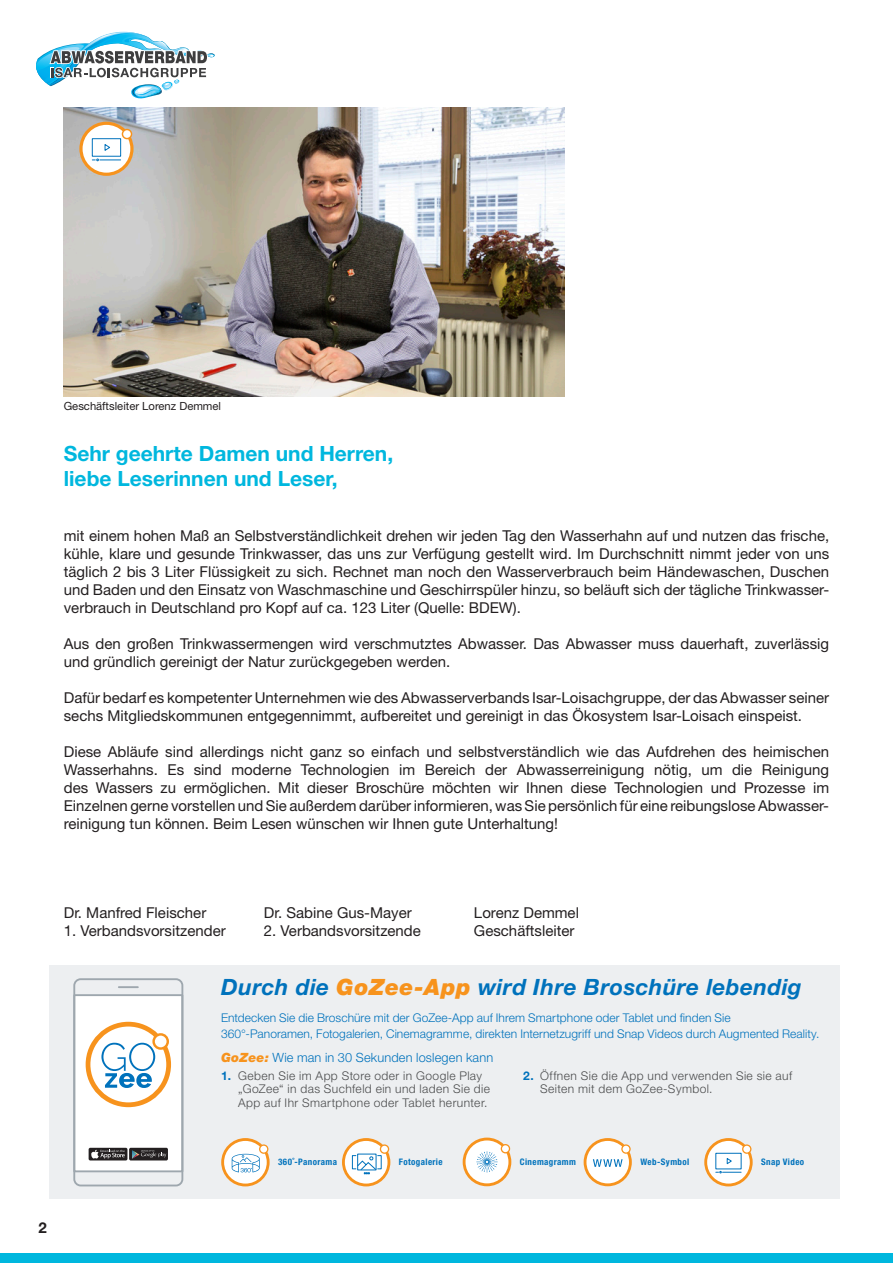
<style>
.page{position:relative;width:893px;height:1263px;background:#fff}
.page>*{position:absolute;margin:0;border:0;box-sizing:border-box;transform-origin:0 0}
.H1_A{font:italic 700 22.5px "Helvetica Neue LT Std";letter-spacing:.02em;color:#0072bc}
.t1{font:700 21px/25.2px "Helvetica Neue LT Std";color:#00b7de}
.t2{font:15px/18px "Helvetica Neue LT Std";color:#231f20;text-align:justify}
.t3{font:700 15px "Helvetica Neue LT Std";color:#231f20}
.U1B{font:300 12.75px "Helvetica Neue LT Std";letter-spacing:.015em;color:#0072bc}
.U1_A{font:300 12px/16.5px "Helvetica Neue LT Std";letter-spacing:.005em;color:#0072bc}
.t4{font:300 12px/13.5px "Helvetica Neue LT Std";letter-spacing:.035em;color:#4b4c4d}
.t5{font:11.25px "Helvetica Neue LT Std";color:#231f20}
.Icons_B{font:700 condensed 9px "Helvetica Neue LT Std";letter-spacing:.045em;color:#0072bc}
.s1{font-weight:900;color:#f7931d}
.s2{font-weight:900;font-style:italic;color:#f7931d}
.s3{font-weight:700;color:#0072bc}
</style>
<div class="page">
<div style="left:0;top:1253px;width:893px;height:10px;background:#00b7de"></div>
<svg style="left:36px;top:31px;width:179px;height:68px"></svg>
<img style="left:64px;top:108px;width:500px;height:288px">
<svg style="left:79px;top:122px;width:55px;height:54px"></svg>
<div style="left:49px;top:965px;width:791px;height:234px;background:#edeff1"></div>
<div style="left:73px;top:994px;width:110px;height:178px;background:#fff;border:2px solid #9ea7ae"></div>
<div style="left:73px;top:978px;width:110px;height:208px;border:2px solid #9ea7ae;border-radius:6px"></div>
<svg style="left:119px;top:986px;width:19px;height:2px"></svg>
<svg style="left:88px;top:1024px;width:81px;height:81px"></svg>
<div style="left:86px;top:1022px;width:85px;height:85px;border:5px solid #f7931d;border-radius:50%"></div>
<svg style="left:101px;top:1043px;width:54px;height:45px"></svg>
<svg style="left:154px;top:1034px;width:14px;height:14px"></svg>
<div style="left:152px;top:1033px;width:17px;height:17px;border:2px solid #f7931d;border-radius:50%"></div>
<svg style="left:89px;top:1148px;width:38px;height:12px"></svg>
<svg style="left:91px;top:1150px;width:34px;height:8px"></svg>
<div style="left:129px;top:1148px;width:39px;height:12px;background:#231f20;border-radius:2px"></div>
<svg style="left:132px;top:1150px;width:34px;height:9px"></svg>
<svg style="left:221px;top:1138px;width:49px;height:48px"></svg>
<svg style="left:463px;top:1137px;width:48px;height:49px"></svg>
<svg style="left:342px;top:1138px;width:48px;height:48px"></svg>
<svg style="left:704px;top:1138px;width:49px;height:48px"></svg>
<svg style="left:584px;top:1138px;width:48px;height:48px"></svg>
<p class="t5" style="left:64px;top:400px;width:159px">Geschäftsleiter Lorenz Demmel</p>
<p class="t1" style="left:64px;top:440px;width:331px">Sehr geehrte Damen und Herren, liebe Leserinnen und Leser,</p>
<p class="t2" style="left:64px;top:527px;width:767px">mit einem hohen Maß an Selbstverständlichkeit drehen wir jeden Tag den Wasserhahn auf und nutzen das frische, kühle, klare und gesunde Trinkwasser, das uns zur Verfügung gestellt wird. Im Durchschnitt nimmt jeder von uns täglich 2 bis 3 Liter Flüssigkeit zu sich. Rechnet man noch den Wasserverbrauch beim Händewaschen, Duschen und Baden und den Einsatz von Waschmaschine und Geschirrspüler hinzu, so beläuft sich der tägliche Trinkwasser&shy;verbrauch in Deutschland pro Kopf auf ca. 123 Liter (Quelle: BDEW).</p>
<p class="t2" style="left:64px;top:635px;width:767px">Aus den großen Trinkwassermengen wird verschmutztes Abwasser. Das Abwasser muss dauerhaft, zuverlässig und gründlich gereinigt der Natur zurückgegeben werden.</p>
<p class="t2" style="left:64px;top:689px;width:767px">Dafür bedarf es kompetenter Unternehmen wie des Abwasserverbands Isar-Loisachgruppe, der das Abwasser seiner sechs Mitgliedskommunen entgegennimmt, aufbereitet und gereinigt in das Ökosystem Isar-Loisach einspeist.</p>
<p class="t2" style="left:64px;top:743px;width:767px">Diese Abläufe sind allerdings nicht ganz so einfach und selbstverständlich wie das Aufdrehen des heimischen Wasserhahns. Es sind moderne Technologien im Bereich der Abwasserreinigung nötig, um die Reinigung des Wassers zu ermöglichen. Mit dieser Broschüre möchten wir Ihnen diese Technologien und Prozesse im Einzelnen gerne vorstellen und Sie außerdem darüber informieren, was Sie persönlich für eine reibungslose Abwasser&shy;reinigung tun können. Beim Lesen wünschen wir Ihnen gute Unterhaltung!</p>
<p class="t2" style="left:64px;top:903px;width:144px">Dr. Manfred Fleischer</p>
<p class="t2" style="left:64px;top:921px;width:163px">1. Verbandsvorsitzender</p>
<p class="t2" style="left:264px;top:903px;width:149px">Dr. Sabine Gus-Mayer</p>
<p class="t2" style="left:264px;top:921px;width:158px">2. Verbandsvorsitzende</p>
<p class="t2" style="left:474px;top:903px;width:107px">Lorenz Demmel</p>
<p class="t2" style="left:474px;top:921px;width:102px">Geschäftsleiter</p>
<p class="H1_A" style="left:221px;top:973px;width:582px">Durch die <span class="s1">GoZee-App</span> wird Ihre Broschüre lebendig</p>
<p class="U1_A" style="left:221px;top:1009px;width:600px">Entdecken Sie die Broschüre mit der GoZee-App auf Ihrem Smartphone oder Tablet und finden Sie<br>360°-Panoramen, Fotogalerien, Cinemagramme, direkten Internetzugriff und Snap Videos durch Augmented Reality.</p>
<p class="U1B" style="left:221px;top:1049px;width:274px"><span class="s2">GoZee:</span> Wie man in 30 Sekunden loslegen kann</p>
<p class="t4" style="left:238px;top:1068px;width:253px;text-indent:-17px"><span class="s3">1.</span> Geben Sie im App Store oder in Google Play „GoZee“ in das Suchfeld ein und laden Sie die<br>App auf Ihr Smartphone oder Tablet herunter.</p>
<p class="t4" style="left:540px;top:1068px;width:254px;text-indent:-17px"><span class="s3">2.</span> Öffnen Sie die App und verwenden Sie sie auf<br>Seiten mit dem GoZee-Symbol.</p>
<p class="Icons_B" style="left:278px;top:1156px;width:60px">360˚-Panorama</p>
<p class="Icons_B" style="left:399px;top:1156px;width:45px">Fotogalerie</p>
<p class="Icons_B" style="left:520px;top:1156px;width:57px">Cinemagramm</p>
<p class="Icons_B" style="left:640px;top:1156px;width:50px">Web-Symbol</p>
<p class="Icons_B" style="left:761px;top:1156px;width:45px">Snap Video</p>
<p class="t3" style="left:38px;top:1219px;width:10px">2</p>
</div>
